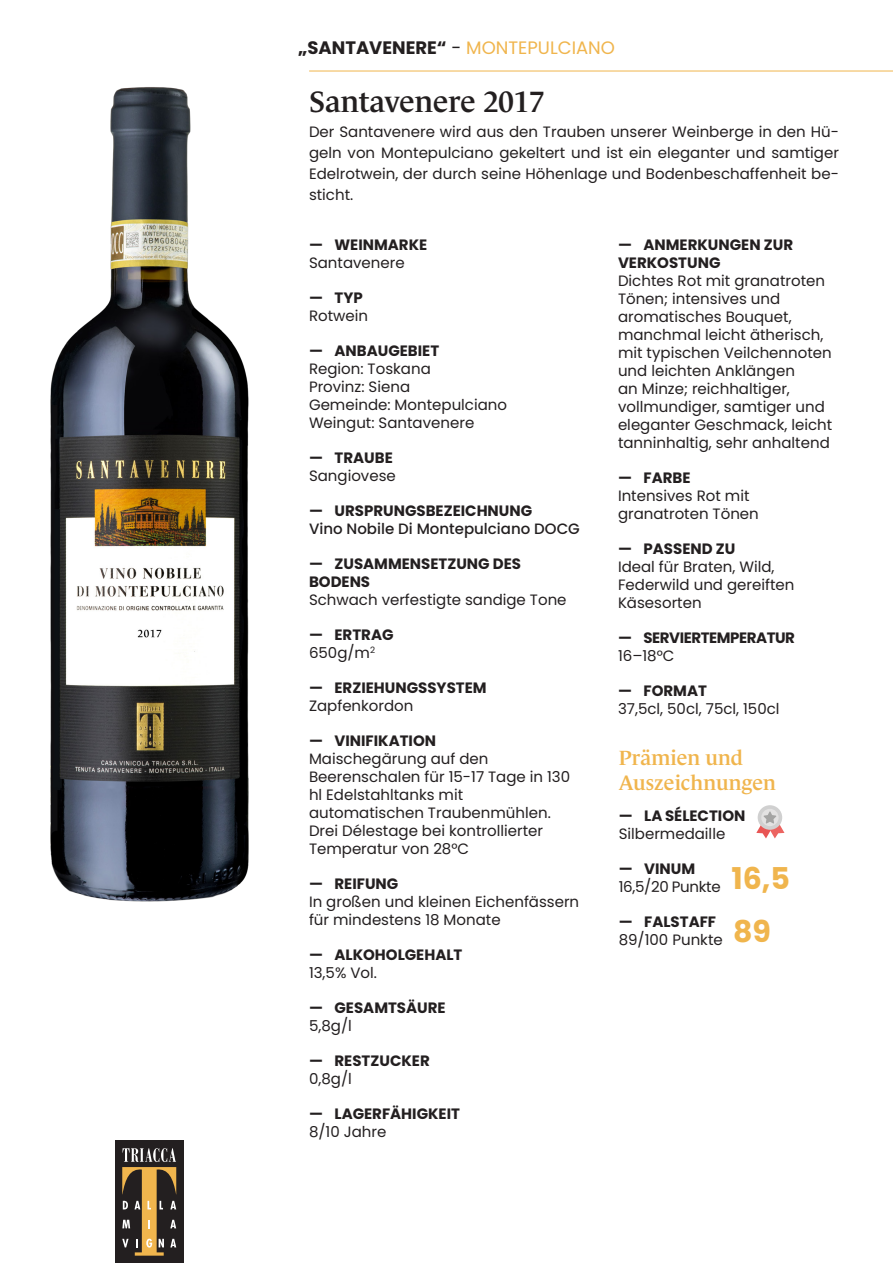
<style>
.page{position:relative;width:893px;height:1263px;background:#fff}
.page>*{position:absolute;margin:0;border:0;box-sizing:border-box;transform-origin:0 0}
.Titolo_nome_vino{font:600 30px "Le Monde Journal Std";color:#231f20}
.t1{font:700 30px "Poppins";color:#f0b54d}
.Titolo_premi{font:600 21px/25.2px "Le Monde Journal Std";color:#f0b54d}
.Testi_tecnici{font:700 18px "Poppins";color:#231f20}
.Testi_tecnici-2{font:15px/18px "Poppins";color:#231f20}
.t2{font:700 15px/18px "Poppins";color:#231f20}
.Testo_introduzione{font:15px/21px "Poppins";color:#231f20;text-align:justify}
.t3{font:500 15px/18px "Poppins";color:#231f20}
.t4{font:700 15px "Poppins";letter-spacing:-.03em;color:#231f20}
.Testi_tecnici-3{font:15px "Poppins";letter-spacing:-.02em;color:#231f20}
.s1{font-weight:400}
.s2{font-weight:400;color:#f0b54d}
.s3{font-weight:700}
</style>
<div class="page">
<div style="left:115px;top:1141px;width:69px;height:122px;background:#231f20"></div>
<svg style="left:122px;top:1148px;width:54px;height:107px"></svg>
<hr style="left:309px;top:71px;width:584px;height:1px;background:#f0b54d">
<img style="left:50px;top:87px;width:199px;height:815px">
<div style="left:758px;top:805px;width:24px;height:25px;background:#d0d0d0;border-radius:50%"></div>
<div style="left:761px;top:809px;width:18px;height:17px;background:#e3e2e2;border-radius:50%"></div>
<svg style="left:756px;top:811px;width:28px;height:27px"></svg>
<p class="Testi_tecnici" style="left:298px;top:37px;width:318px">„SANTAVENERE“ <span class="s1">-</span> <span class="s2">MONTEPULCIANO</span></p>
<p class="Titolo_nome_vino" style="left:309px;top:85px;width:237px">Santavenere 2017</p>
<p class="Testo_introduzione" style="left:309px;top:121px;width:531px">Der Santavenere wird aus den Trauben unserer Weinberge in den Hü&shy;geln von Montepulciano gekeltert und ist ein eleganter und samtiger Edelrotwein, der durch seine Höhenlage und Bodenbeschaffenheit be&shy;sticht.</p>
<p class="t2" style="left:309px;top:236px;width:120px">— WEINMARKE</p>
<p class="Testi_tecnici-2" style="left:309px;top:254px;width:97px">Santavenere</p>
<p class="t2" style="left:309px;top:289px;width:55px">— TYP</p>
<p class="Testi_tecnici-2" style="left:309px;top:307px;width:61px">Rotwein</p>
<p class="t2" style="left:309px;top:342px;width:132px">— ANBAUGEBIET</p>
<p class="Testi_tecnici-2" style="left:309px;top:360px;width:200px">Region: Toskana<br>Provinz: Siena<br>Gemeinde: Montepulciano</p>
<p class="Testi_tecnici-2" style="left:309px;top:414px;width:167px">Weingut: Santavenere</p>
<p class="t2" style="left:309px;top:449px;width:85px">— TRAUBE</p>
<p class="Testi_tecnici-2" style="left:309px;top:467px;width:88px">Sangiovese</p>
<p class="t3" style="left:309px;top:502px;width:272px"><span class="s3">— URSPRUNGSBEZEICHNUNG<br></span>Vino Nobile Di Montepulciano DOCG</p>
<p class="t2" style="left:309px;top:555px;width:214px">— ZUSAMMENSETZUNG DES<br>BODENS</p>
<p class="Testi_tecnici-2" style="left:309px;top:591px;width:259px">Schwach verfestigte sandige Tone</p>
<p class="t2" style="left:309px;top:626px;width:86px">— ERTRAG</p>
<p class="Testi_tecnici-2" style="left:309px;top:644px;width:68px">650g/m<sup>2</sup></p>
<p class="t2" style="left:309px;top:679px;width:179px">— ERZIEHUNGSSYSTEM</p>
<p class="Testi_tecnici-2" style="left:309px;top:697px;width:106px">Zapfenkordon</p>
<p class="t2" style="left:309px;top:732px;width:129px">— VINIFIKATION</p>
<p class="Testi_tecnici-2" style="left:309px;top:750px;width:263px">Maischegärung auf den<br>Beerenschalen für 15-17 Tage in 130 hl Edelstahltanks mit</p>
<p class="Testi_tecnici-2" style="left:309px;top:804px;width:243px">automatischen Traubenmühlen.<br>Drei Délestage bei kontrollierter<br>Temperatur von 28°C</p>
<p class="t2" style="left:309px;top:875px;width:91px">— REIFUNG</p>
<p class="Testi_tecnici-2" style="left:309px;top:893px;width:272px">In großen und kleinen Eichenfässern für mindestens 18 Monate</p>
<p class="t2" style="left:309px;top:946px;width:155px">— ALKOHOLGEHALT</p>
<p class="Testi_tecnici-2" style="left:309px;top:964px;width:69px">13,5% Vol.</p>
<p class="t2" style="left:309px;top:999px;width:138px">— GESAMTSÄURE</p>
<p class="Testi_tecnici-2" style="left:309px;top:1017px;width:44px">5,8g/l</p>
<p class="t2" style="left:309px;top:1052px;width:122px">— RESTZUCKER</p>
<p class="Testi_tecnici-2" style="left:309px;top:1070px;width:44px">0,8g/l</p>
<p class="t2" style="left:309px;top:1105px;width:152px">— LAGERFÄHIGKEIT</p>
<p class="Testi_tecnici-2" style="left:309px;top:1123px;width:79px">8/10 Jahre</p>
<p class="t2" style="left:618px;top:236px;width:177px">— ANMERKUNGEN ZUR<br>VERKOSTUNG</p>
<p class="Testi_tecnici-2" style="left:618px;top:272px;width:216px">Dichtes Rot mit granatroten<br>Tönen; intensives und aromatisches Bouquet, manchmal leicht ätherisch, mit typischen Veilchennoten und leichten Anklängen<br>an Minze; reichhaltiger, vollmundiger, samtiger und eleganter Geschmack, leicht tanninhaltig, sehr anhaltend</p>
<p class="t2" style="left:618px;top:469px;width:74px">— FARBE</p>
<p class="Testi_tecnici-2" style="left:618px;top:487px;width:142px">Intensives Rot mit granatroten Tönen</p>
<p class="t2" style="left:618px;top:540px;width:119px">— PASSEND ZU</p>
<p class="Testi_tecnici-2" style="left:618px;top:558px;width:178px">Ideal für Braten, Wild,<br>Federwild und gereiften<br>Käsesorten</p>
<p class="t4" style="left:618px;top:629px;width:178px">— SERVIERTEMPERATUR</p>
<p class="Testi_tecnici-2" style="left:618px;top:647px;width:58px">16–18°C</p>
<p class="t2" style="left:618px;top:682px;width:90px">— FORMAT</p>
<p class="Testi_tecnici-2" style="left:618px;top:700px;width:163px">37,5cl, 50cl, 75cl, 150cl</p>
<p class="Titolo_premi" style="left:619px;top:745px;width:159px">Prämien und<br>Auszeichnungen</p>
<p class="t2" style="left:619px;top:806px;width:128px">— LA SÉLECTION</p>
<p class="Testi_tecnici-2" style="left:619px;top:824px;width:108px">Silbermedaille</p>
<p class="t2" style="left:619px;top:859px;width:78px">— VINUM</p>
<p class="Testi_tecnici-3" style="left:619px;top:878px;width:104px">16,5/20 Punkte</p>
<p class="t1" style="left:731px;top:861px;width:60px">16,5</p>
<p class="t2" style="left:619px;top:912px;width:99px">— FALSTAFF</p>
<p class="Testi_tecnici-2" style="left:619px;top:930px;width:106px">89/100 Punkte</p>
<p class="t1" style="left:733px;top:914px;width:39px">89</p>
</div>
